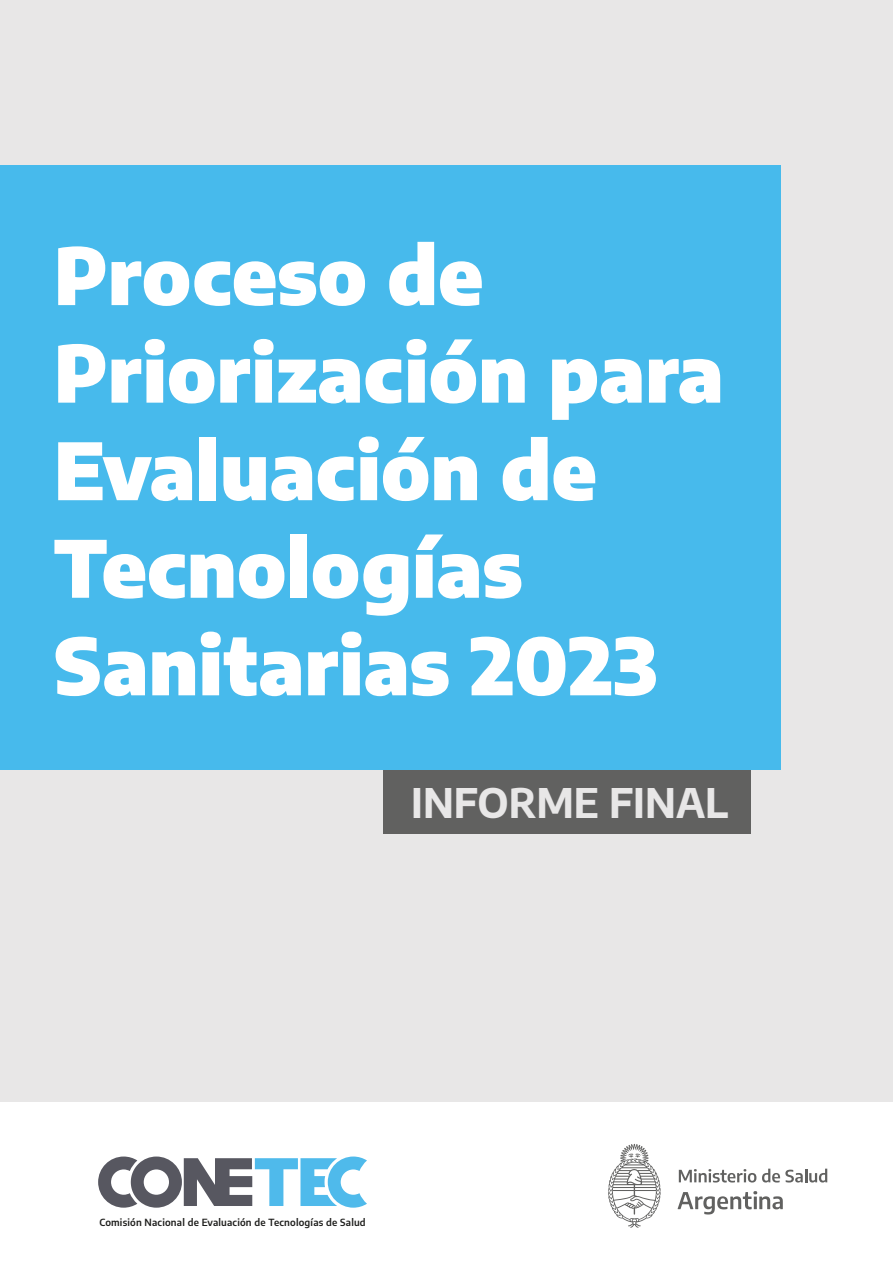
<style>
.page{position:relative;width:893px;height:1263px;background:#fff}
.page>*{position:absolute;margin:0;border:0;box-sizing:border-box;transform-origin:0 0}
.t1{font:900 78.3px/97.5px "Encode Sans";color:#fff}
.t2{font:700 40.05px "Encode Sans";color:#e8e7e7}
.t3{font:600 9.75px "Encode Sans";letter-spacing:.02em;color:#1e1e1c}
</style>
<div class="page">
<div style="left:0;top:0;width:893px;height:1101px;background:#e8e7e7"></div>
<div style="left:383px;top:725px;width:368px;height:108px;background:#616160"></div>
<div style="left:0;top:165px;width:781px;height:605px;background:#47baec"></div>
<svg style="left:608px;top:1144px;width:53px;height:84px"></svg>
<svg style="left:678px;top:1191px;width:105px;height:23px"></svg>
<svg style="left:679px;top:1169px;width:77px;height:13px"></svg>
<svg style="left:762px;top:1169px;width:65px;height:13px"></svg>
<svg style="left:98px;top:1156px;width:269px;height:52px"></svg>
<p class="t1" style="left:54px;top:221px;width:671px">Proceso de<br>Priorización para<br>Evaluación de<br>Tecnologías<br>Sanitarias 2023</p>
<p class="t2" style="left:411px;top:773px;width:318px">INFORME FINAL</p>
<p class="t3" style="left:100px;top:1215px;width:268px">Comisión Nacional de Evaluación de Tecnologías de Salud</p>
</div>
